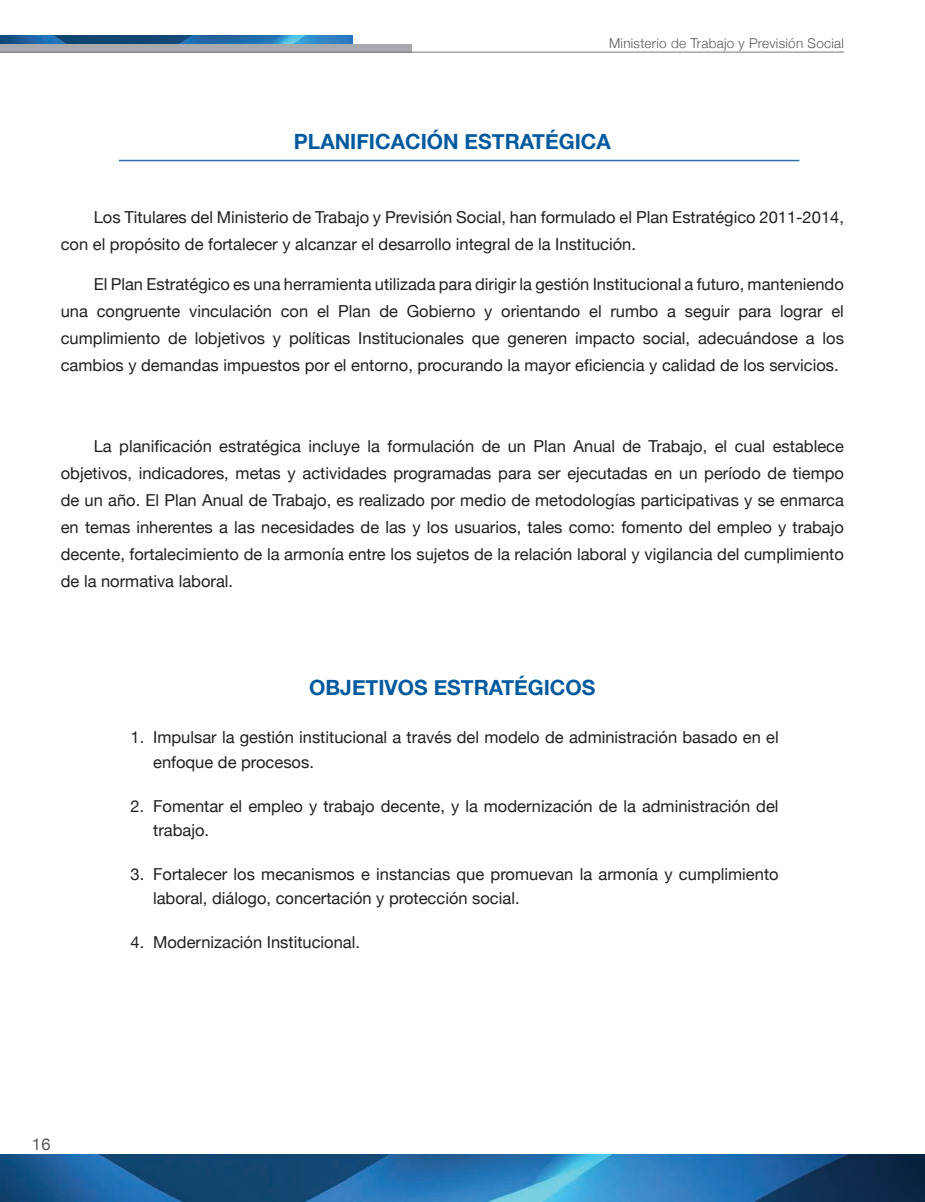
<style>
.page{position:relative;width:925px;height:1202px;background:#fff}
.page>*{position:absolute;margin:0;border:0;box-sizing:border-box;transform-origin:0 0}
.t1{font:700 21px "Helvetica Neue";color:#015a9d}
.t2{font:16.5px/27px "Helvetica Neue";color:#231f20}
.t3{font:16.5px "Helvetica Neue";color:#57585a}
.t4{font:300 13.5px "Helvetica Neue";letter-spacing:.02em;color:#57585a}
</style>
<div class="page">
<img style="left:0;top:35px;width:352px;height:9px">
<img style="left:0;top:1154px;width:924px;height:48px">
<div style="left:0;top:44px;width:412px;height:8px;background:#a8a9ad"></div>
<hr style="left:0;top:52px;width:844px;height:1px;background:#76787b">
<hr style="left:119px;top:160px;width:680px;height:1px;background:#2f6caa">
<p class="t4" style="left:609px;top:35px;width:236px">Ministerio de Trabajo y Previsión Social</p>
<p class="t1" style="left:294px;top:128px;width:318px">PLANIFICACIÓN ESTRATÉGICA</p>
<p class="t2" style="left:61px;top:203px;width:784px;text-indent:33px">Los Titulares del Ministerio de Trabajo y Previsión Social, han formulado el Plan Estratégico 2011-2014, con el propósito de fortalecer y alcanzar el desarrollo integral de la Institución.</p>
<p class="t2" style="left:61px;top:271px;width:785px;text-align:justify;text-indent:33px">El Plan Estratégico es una herramienta utilizada para dirigir la gestión Institucional a futuro, manteniendo una congruente vinculación con el Plan de Gobierno y orientando el rumbo a seguir para lograr el cumplimiento de lobjetivos y políticas Institucionales que generen impacto social, adecuándose a los cambios y demandas impuestos por el entorno, procurando la mayor eficiencia y calidad de los servicios.</p>
<p class="t2" style="left:61px;top:433px;width:785px;text-align:justify;text-indent:33px">La planificación estratégica incluye la formulación de un Plan Anual de Trabajo, el cual establece objetivos, indicadores, metas y actividades programadas para ser ejecutadas en un período de tiempo de un año. El Plan Anual de Trabajo, es realizado por medio de metodologías participativas y se enmarca en temas inherentes a las necesidades de las y los usuarios, tales como: fomento del empleo y trabajo decente, fortalecimiento de la armonía entre los sujetos de la relación laboral y vigilancia del cumplimiento de la normativa laboral.</p>
<p class="t1" style="left:309px;top:675px;width:288px">OBJETIVOS ESTRATÉGICOS</p>
<p class="t2" style="left:153px;top:725px;width:627px;line-height:24px;text-indent:-23px">1. Impulsar la gestión institucional a través del modelo de administración basado en el enfoque de procesos.</p>
<p class="t2" style="left:153px;top:793px;width:627px;line-height:24px;text-indent:-23px">2. Fomentar el empleo y trabajo decente, y la modernización de la administración del trabajo.</p>
<p class="t2" style="left:153px;top:862px;width:627px;line-height:24px;text-indent:-23px">3. Fortalecer los mecanismos e instancias que promuevan la armonía y cumplimiento laboral, diálogo, concertación y protección social.</p>
<p class="t2" style="left:131px;top:928px;width:231px">4. Modernización Institucional.</p>
<p class="t3" style="left:32px;top:1133px;width:20px">16</p>
</div>
